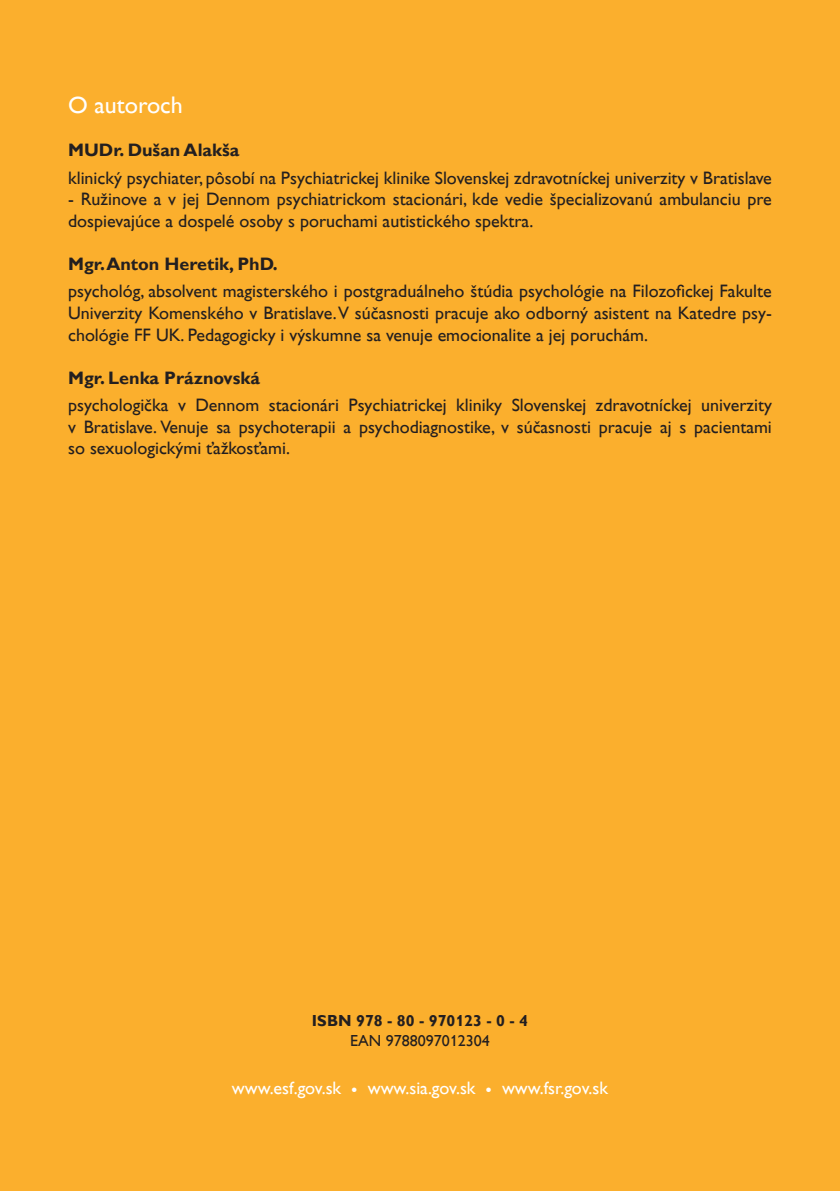
<style>
.page{position:relative;width:840px;height:1191px;background:#fff}
.page>*{position:absolute;margin:0;border:0;box-sizing:border-box;transform-origin:0 0}
.t1{font:24px "Hq Sans Pro TT";color:#fff}
.t2{font:18px/21.6px "Hq Sans Pro TT";color:#231f20;text-align:justify}
.t3{font:700 18px "Hq Sans Pro TT";color:#231f20}
.t4{font:18px "Hq Sans Pro TT";color:#fff}
.t5{font:700 16px "Hq Sans Pro TT";color:#231f20}
.t6{font:16px "Hq Sans Pro TT";color:#231f20}
</style>
<div class="page">
<div style="left:0;top:0;width:839px;height:1191px;background:#fbaf2d"></div>
<h1 class="t1" style="left:68px;top:96px;width:116px">O autoroch</h1>
<p class="t3" style="left:68px;top:144px;width:173px">MUDr. Dušan Alakša</p>
<p class="t2" style="left:68px;top:168px;width:705px">klinický psychiater, pôsobí na Psychiatrickej klinike Slovenskej zdravotníckej univerzity v Bratislave</p>
<p class="t2" style="left:68px;top:190px;width:705px">- Ružinove a v jej Dennom psychiatrickom stacionári, kde vedie špecializovanú ambulanciu pre dospievajúce a dospelé osoby s poruchami autistického spektra.</p>
<p class="t3" style="left:68px;top:257px;width:211px">Mgr. Anton Heretik, PhD.</p>
<p class="t2" style="left:68px;top:282px;width:705px">psychológ, absolvent magisterského i postgraduálneho štúdia psychológie na Filozofickej Fakulte Univerzity Komenského v Bratislave. V súčasnosti pracuje ako odborný asistent na Katedre psy&shy;chológie FF UK. Pedagogicky i výskumne sa venuje emocionalite a jej poruchám.</p>
<p class="t3" style="left:68px;top:371px;width:193px">Mgr. Lenka Práznovská</p>
<p class="t2" style="left:68px;top:396px;width:705px">psychologička v Dennom stacionári Psychiatrickej kliniky Slovenskej zdravotníckej univerzity v Bratislave. Venuje sa psychoterapii a psychodiagnostike, v súčasnosti pracuje aj s pacientami so sexuologickými ťažkosťami.</p>
<p class="t5" style="left:312px;top:1015px;width:217px">ISBN 978 - 80 - 970123 - 0 - 4</p>
<p class="t6" style="left:350px;top:1035px;width:141px">EAN 9788097012304</p>
<p class="t4" style="left:232px;top:1081px;width:377px">www.esf.gov.sk • www.sia.gov.sk • www.fsr.gov.sk</p>
</div>
